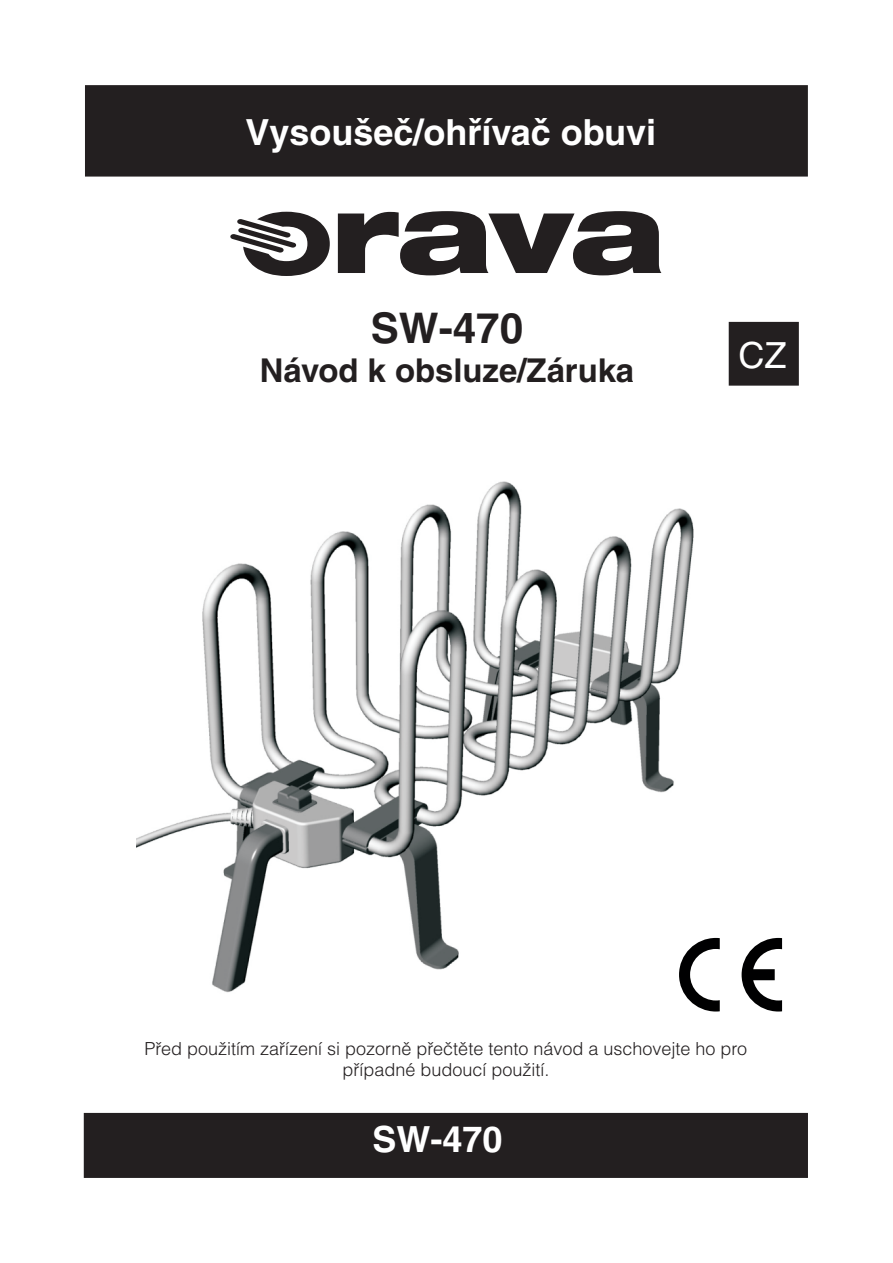
<style>
.page{position:relative;width:893px;height:1263px;background:#fff}
.page>*{position:absolute;margin:0;border:0;box-sizing:border-box;transform-origin:0 0}
.t1{font:700 42.15px "Helvetica CE";color:#231f20}
.t2{font:700 36px "Helvetica CE";color:#fff}
.t3{font:36px "Helvetica CE";color:#fff}
.t4{font:700 32.85px "Helvetica CE";color:#231f20}
.t5{font:300 18px/21.6px "Helvetica CE";color:#231f20;text-align:center}
</style>
<div class="page">
<div style="left:86px;top:86px;width:721px;height:90px;background:#231f20"></div>
<div style="left:85px;top:85px;width:723px;height:92px;border:2px solid #231f20"></div>
<div style="left:85px;top:1114px;width:722px;height:63px;background:#231f20"></div>
<div style="left:84px;top:1113px;width:724px;height:65px;border:2px solid #231f20"></div>
<img style="left:137px;top:481px;width:605px;height:512px">
<div style="left:729px;top:323px;width:69px;height:62px;background:#231f20"></div>
<div style="left:729px;top:322px;width:70px;height:64px;border:2px solid #231f20"></div>
<svg style="left:742px;top:938px;width:40px;height:73px"></svg>
<svg style="left:679px;top:938px;width:41px;height:73px"></svg>
<svg style="left:338px;top:211px;width:323px;height:64px"></svg>
<svg style="left:230px;top:212px;width:100px;height:64px"></svg>
<h2 class="t2" style="left:245px;top:110px;width:412px">Vysoušeč/ohřívač obuvi</h2>
<h1 class="t1" style="left:371px;top:302px;width:154px">SW-470</h1>
<h3 class="t4" style="left:260px;top:351px;width:376px">Návod k obsluze/Záruka</h3>
<h2 class="t3" style="left:739px;top:334px;width:49px">CZ</h2>
<p class="t5" style="left:145px;top:1037px;width:604px">Před použitím zařízení si pozorně přečtěte tento návod a uschovejte ho pro případné budoucí použití.</p>
<h2 class="t2" style="left:372px;top:1117px;width:132px">SW-470</h2>
</div>
